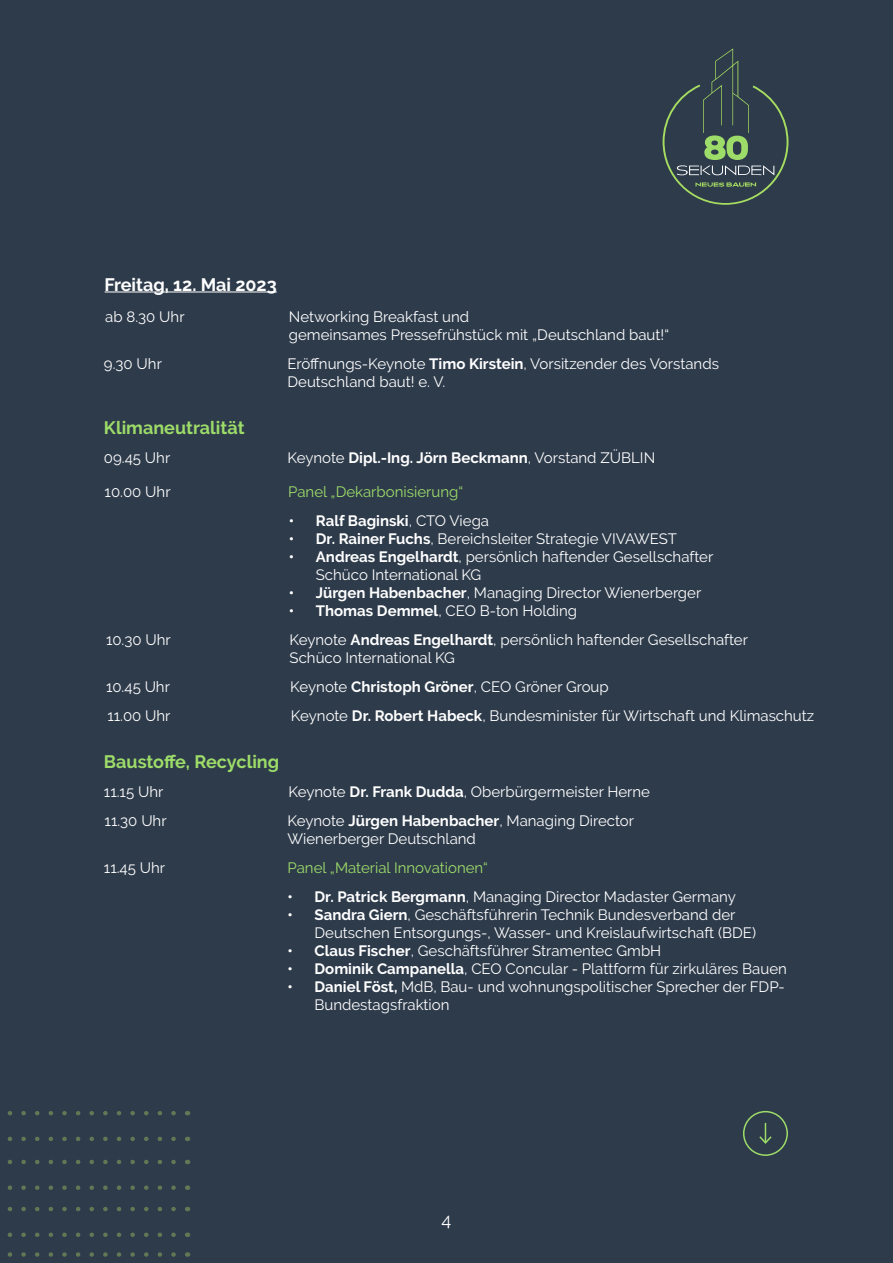
<style>
.page{position:relative;width:893px;height:1263px;background:#fff}
.page>*{position:absolute;margin:0;border:0;box-sizing:border-box;transform-origin:0 0}
.t1{font:700 18px "Raleway";color:#9ddc69}
.t2{font:700 18px "Raleway";color:#fff}
.t3{font:18px "Raleway";color:#fff}
.t4{font:15px/18px "Raleway";color:#fff}
.t5{font:15px "Raleway";color:#9ddc69}
.t6{font:700 15px "Raleway";color:#fff}
.s1{font-weight:700}
.s2{font-weight:400}
</style>
<div class="page">
<div style="left:0;top:0;width:893px;height:1262px;background:#2e3b4b"></div>
<svg style="left:7px;top:1232px;width:167px;height:5px"></svg>
<svg style="left:7px;top:1185px;width:167px;height:5px"></svg>
<svg style="left:7px;top:1136px;width:167px;height:5px"></svg>
<svg style="left:7px;top:1252px;width:167px;height:5px"></svg>
<svg style="left:7px;top:1207px;width:167px;height:4px"></svg>
<svg style="left:7px;top:1160px;width:167px;height:4px"></svg>
<svg style="left:7px;top:1111px;width:167px;height:4px"></svg>
<svg style="left:663px;top:48px;width:125px;height:157px"></svg>
<svg style="left:759px;top:1123px;width:13px;height:21px"></svg>
<div style="left:743px;top:1111px;width:45px;height:45px;border:2px solid #9ddc69;border-radius:50%"></div>
<hr style="left:105px;top:291px;width:172px;height:1px;background:#fff">
<p class="t2" style="left:105px;top:274px;width:174px">Freitag, 12. Mai 2023</p>
<p class="t4" style="left:105px;top:308px;width:81px">ab 8.30 Uhr</p>
<p class="t4" style="left:289px;top:308px;width:382px">Networking Breakfast und<br>gemeinsames Pressefrühstück mit „Deutschland baut!“</p>
<p class="t4" style="left:104px;top:355px;width:59px">9.30 Uhr</p>
<p class="t4" style="left:288px;top:355px;width:433px">Eröffnungs-Keynote <span class="s1">Timo Kirstein</span>, Vorsitzender des Vorstands<br>Deutschland baut! e. V.</p>
<p class="t1" style="left:104px;top:417px;width:142px">Klimaneutralität</p>
<p class="t4" style="left:104px;top:449px;width:68px">09.45 Uhr</p>
<p class="t4" style="left:288px;top:449px;width:369px">Keynote <span class="s1">Dipl.-Ing. Jörn Beckmann</span>, Vorstand ZÜBLIN</p>
<p class="t4" style="left:105px;top:483px;width:67px">10.00 Uhr</p>
<p class="t5" style="left:288px;top:483px;width:176px">Panel „Dekarbonisierung“</p>
<p class="t6" style="left:289px;top:512px;width:202px">• Ralf Baginski<span class="s2">, CTO Viega</span></p>
<p class="t4" style="left:289px;top:529px;width:390px"><span class="s1">• Dr. Rainer Fuchs</span>, Bereichsleiter Strategie VIVAWEST</p>
<p class="t4" style="left:316px;top:547px;width:399px;text-indent:-27px"><span class="s1">• Andreas Engelhardt</span>, persönlich haftender Gesellschafter<br>Schüco International KG</p>
<p class="t4" style="left:289px;top:583px;width:414px"><span class="s1">• Jürgen Habenbacher</span>, Managing Director Wienerberger</p>
<p class="t4" style="left:289px;top:601px;width:290px"><span class="s1">• Thomas Demmel</span>, CEO B-ton Holding</p>
<p class="t4" style="left:106px;top:630px;width:66px">10.30 Uhr</p>
<p class="t4" style="left:290px;top:630px;width:460px">Keynote <span class="s1">Andreas Engelhardt</span>, persönlich haftender Gesellschafter<br>Schüco International KG</p>
<p class="t4" style="left:106px;top:677px;width:65px">10.45 Uhr</p>
<p class="t4" style="left:290px;top:677px;width:320px">Keynote <span class="s1">Christoph Gröner</span>, CEO Gröner Group</p>
<p class="t4" style="left:107px;top:707px;width:65px">11.00 Uhr</p>
<p class="t4" style="left:291px;top:707px;width:525px">Keynote <span class="s1">Dr. Robert Habeck</span>, Bundesminister für Wirtschaft und Klimaschutz</p>
<p class="t1" style="left:104px;top:751px;width:177px">Baustoffe, Recycling</p>
<p class="t4" style="left:104px;top:783px;width:61px">11.15 Uhr</p>
<p class="t4" style="left:289px;top:783px;width:363px">Keynote <span class="s1">Dr. Frank Dudda</span>, Oberbürgermeister Herne</p>
<p class="t4" style="left:105px;top:812px;width:64px">11.30 Uhr</p>
<p class="t4" style="left:288px;top:812px;width:348px">Keynote <span class="s1">Jürgen Habenbacher</span>, Managing Director<br>Wienerberger Deutschland</p>
<p class="t4" style="left:104px;top:859px;width:63px">11.45 Uhr</p>
<p class="t5" style="left:288px;top:859px;width:202px">Panel „Material Innovationen“</p>
<p class="t4" style="left:288px;top:888px;width:450px"><span class="s1">• Dr. Patrick Bergmann</span>, Managing Director Madaster Germany</p>
<p class="t4" style="left:315px;top:906px;width:443px;text-indent:-27px"><span class="s1">• Sandra Giern</span>, Geschäftsführerin Technik Bundesverband der<br>Deutschen Entsorgungs-, Wasser- und Kreislaufwirtschaft (BDE)</p>
<p class="t4" style="left:288px;top:942px;width:375px"><span class="s1">• Claus Fischer</span>, Geschäftsführer Stramentec GmbH</p>
<p class="t4" style="left:288px;top:960px;width:501px"><span class="s1">• Dominik Campanella</span>, CEO Concular - Plattform für zirkuläres Bauen</p>
<p class="t4" style="left:315px;top:978px;width:472px;text-indent:-27px"><span class="s1">• Daniel Föst,</span> MdB, Bau- und wohnungspolitischer Sprecher der FDP-<br>Bundestagsfraktion</p>
<p class="t3" style="left:442px;top:1209px;width:11px">4</p>
</div>
